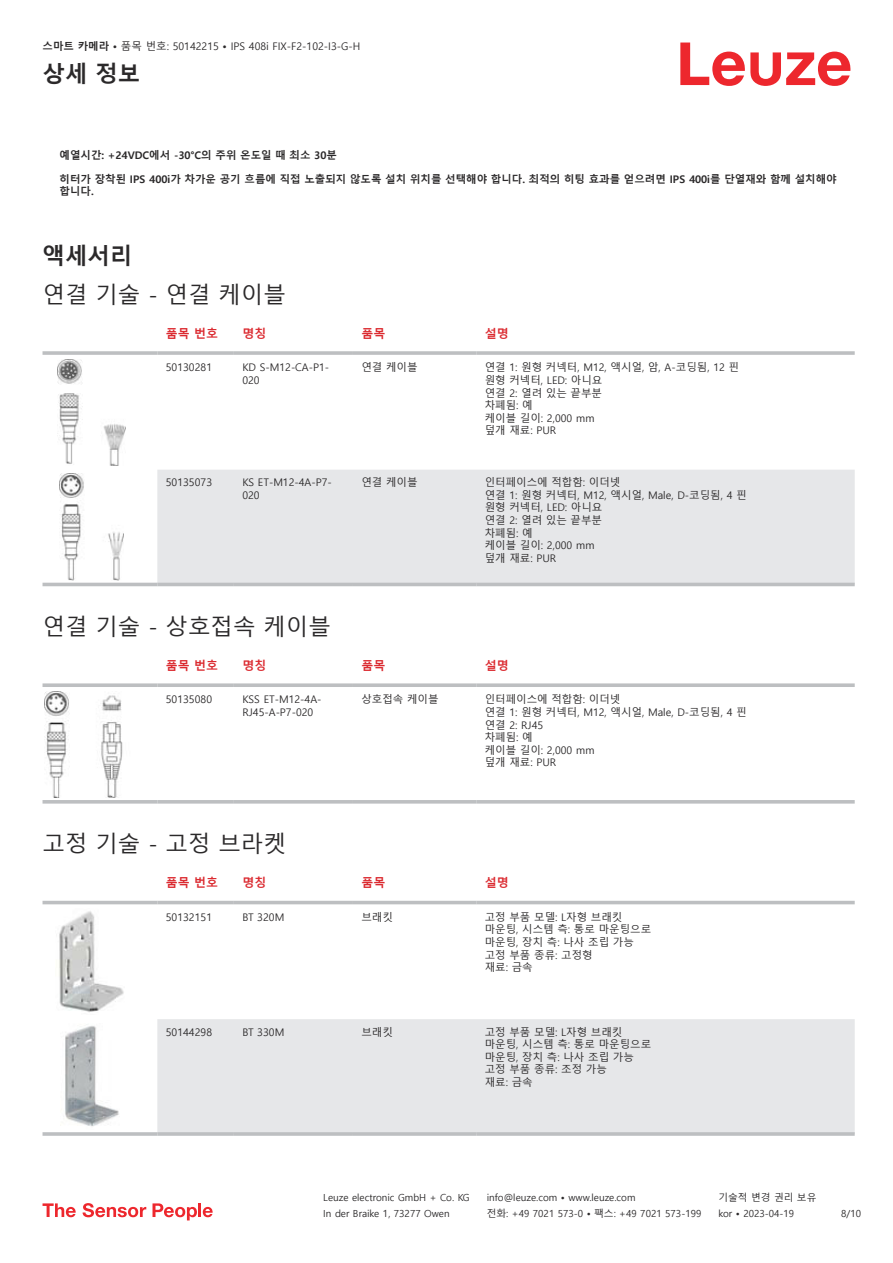
<style>
.page{position:relative;width:893px;height:1263px;background:#fff}
.page>*{position:absolute;margin:0;border:0;box-sizing:border-box;transform-origin:0 0}
.t1{font:22.5px "Malgun Gothic";color:#2b292a}
.t2{font:700 22.5px "Malgun Gothic";color:#2b292a}
.t3{font:700 12px "Malgun Gothic";color:#db2a30}
.t4{font:10.5px/12.6px "Malgun Gothic";color:#2b292a}
.t5{font:700 10.5px/12.6px "Malgun Gothic";color:#2b292a}
.t6{font:9.75px "Malgun Gothic";color:#2b292a}
.s1{font-weight:700}
</style>
<div class="page">
<svg style="left:680px;top:43px;width:170px;height:43px"></svg>
<svg style="left:43px;top:426px;width:812px;height:161px"></svg>
<div style="left:157px;top:470px;width:698px;height:113px;background:#e6e7e9"></div>
<hr style="left:43px;top:351px;width:114px;height:4px;background:#bdbfc1">
<hr style="left:157px;top:351px;width:77px;height:4px;background:#c8c9cb">
<hr style="left:234px;top:351px;width:119px;height:4px;background:#c3c5c6">
<hr style="left:353px;top:351px;width:123px;height:4px;background:#bdbfc1">
<hr style="left:476px;top:351px;width:379px;height:4px;background:#c8c9cb">
<hr style="left:43px;top:583px;width:114px;height:3px;background:#bdbfc1">
<hr style="left:157px;top:583px;width:77px;height:3px;background:#bdbfc1">
<hr style="left:234px;top:583px;width:119px;height:3px;background:#bdbfc1">
<hr style="left:353px;top:583px;width:123px;height:3px;background:#bdbfc1">
<hr style="left:476px;top:583px;width:379px;height:3px;background:#bdbfc1">
<img style="left:57px;top:359px;width:68px;height:106px">
<img style="left:59px;top:474px;width:65px;height:106px">
<svg style="left:43px;top:683px;width:114px;height:4px"></svg>
<svg style="left:157px;top:683px;width:77px;height:4px"></svg>
<svg style="left:234px;top:683px;width:119px;height:4px"></svg>
<svg style="left:353px;top:683px;width:123px;height:4px"></svg>
<svg style="left:476px;top:683px;width:379px;height:4px;background:#c4c5c7"></svg>
<svg style="left:43px;top:800px;width:114px;height:4px"></svg>
<svg style="left:157px;top:800px;width:77px;height:4px"></svg>
<svg style="left:234px;top:800px;width:119px;height:4px"></svg>
<svg style="left:353px;top:800px;width:123px;height:4px"></svg>
<svg style="left:476px;top:800px;width:379px;height:4px;background:#c3c5c7"></svg>
<img style="left:45px;top:691px;width:78px;height:106px">
<div style="left:43px;top:900px;width:812px;height:5px;background:#eeefef"></div>
<div style="left:157px;top:1019px;width:698px;height:113px;background:#e6e7e9"></div>
<hr style="left:43px;top:901px;width:114px;height:3px;background:#bdbfc1">
<hr style="left:157px;top:901px;width:77px;height:3px;background:#bdbfc1">
<hr style="left:234px;top:901px;width:119px;height:3px;background:#bdbfc1">
<hr style="left:353px;top:901px;width:123px;height:3px;background:#bdbfc1">
<hr style="left:476px;top:901px;width:379px;height:3px;background:#bdbfc1">
<hr style="left:43px;top:1132px;width:114px;height:4px;background:#c3c5c7">
<hr style="left:157px;top:1132px;width:77px;height:4px;background:#c5c7c9">
<hr style="left:234px;top:1132px;width:119px;height:4px;background:#bdbfc1">
<hr style="left:353px;top:1132px;width:123px;height:4px;background:#bdbfc1">
<hr style="left:476px;top:1132px;width:379px;height:4px;background:#c5c7c9">
<img style="left:59px;top:911px;width:65px;height:101px">
<img style="left:65px;top:1026px;width:54px;height:101px">
<svg style="left:43px;top:1203px;width:33px;height:14px"></svg>
<svg style="left:83px;top:1203px;width:63px;height:14px"></svg>
<svg style="left:153px;top:1203px;width:44px;height:17px"></svg>
<hr style="left:198px;top:1203px;width:3px;height:14px;background:#ed272d">
<svg style="left:203px;top:1207px;width:10px;height:10px"></svg>
<p class="t4" style="left:43px;top:40px;width:319px"><span class="s1">스마트 카메라 •</span> 품목 번호: 50142215 <span class="s1">•</span> IPS 408i FIX-F2-102-I3-G-H</p>
<h1 class="t2" style="left:43px;top:61px;width:99px">상세 정보</h1>
<p class="t5" style="left:60px;top:148px;width:279px">예열시간: +24VDC에서 -30°C의 주위 온도일 때 최소 30분</p>
<p class="t5" style="left:60px;top:173px;width:779px">히터가 장착된 IPS 400i가 차가운 공기 흐름에 직접 노출되지 않도록 설치 위치를 선택해야 합니다. 최적의 히팅 효과를 얻으려면 IPS 400i를 단열재와 함께 설치해야 합니다.</p>
<h1 class="t2" style="left:43px;top:243px;width:91px">액세서리</h1>
<h1 class="t1" style="left:43px;top:282px;width:245px">연결 기술 - 연결 케이블</h1>
<p class="t3" style="left:166px;top:326px;width:54px">품목 번호</p>
<p class="t3" style="left:242px;top:326px;width:25px">명칭</p>
<p class="t3" style="left:361px;top:326px;width:25px">품목</p>
<p class="t3" style="left:485px;top:326px;width:25px">설명</p>
<p class="t4" style="left:166px;top:361px;width:48px">50130281</p>
<p class="t4" style="left:242px;top:361px;width:88px">KD S-M12-CA-P1-<br>020</p>
<p class="t4" style="left:361px;top:361px;width:58px">연결 케이블</p>
<p class="t4" style="left:485px;top:361px;width:256px">연결 1: 원형 커넥터, M12, 액시얼, 암, A-코딩됨, 12 핀 원형 커넥터, LED: 아니요<br>연결 2: 열려 있는 끝부분<br>차폐됨: 예<br>케이블 길이: 2,000 mm<br>덮개 재료: PUR</p>
<p class="t4" style="left:166px;top:476px;width:48px">50135073</p>
<p class="t4" style="left:242px;top:476px;width:91px">KS ET-M12-4A-P7-<br>020</p>
<p class="t4" style="left:361px;top:476px;width:58px">연결 케이블</p>
<p class="t4" style="left:485px;top:476px;width:263px">인터페이스에 적합함: 이더넷<br>연결 1: 원형 커넥터, M12, 액시얼, Male, D-코딩됨, 4 핀 원형 커넥터, LED: 아니요<br>연결 2: 열려 있는 끝부분<br>차폐됨: 예<br>케이블 길이: 2,000 mm<br>덮개 재료: PUR</p>
<h1 class="t1" style="left:43px;top:614px;width:290px">연결 기술 - 상호접속 케이블</h1>
<p class="t3" style="left:166px;top:659px;width:54px">품목 번호</p>
<p class="t3" style="left:242px;top:659px;width:25px">명칭</p>
<p class="t3" style="left:361px;top:659px;width:25px">품목</p>
<p class="t3" style="left:485px;top:659px;width:25px">설명</p>
<p class="t4" style="left:166px;top:694px;width:48px">50135080</p>
<p class="t4" style="left:242px;top:694px;width:81px">KSS ET-M12-4A-<br>RJ45-A-P7-020</p>
<p class="t4" style="left:361px;top:694px;width:79px">상호접속 케이블</p>
<p class="t4" style="left:485px;top:694px;width:263px">인터페이스에 적합함: 이더넷<br>연결 1: 원형 커넥터, M12, 액시얼, Male, D-코딩됨, 4 핀 연결 2: RJ45<br>차폐됨: 예<br>케이블 길이: 2,000 mm<br>덮개 재료: PUR</p>
<h1 class="t1" style="left:43px;top:831px;width:245px">고정 기술 - 고정 브라켓</h1>
<p class="t3" style="left:166px;top:876px;width:54px">품목 번호</p>
<p class="t3" style="left:242px;top:876px;width:25px">명칭</p>
<p class="t3" style="left:361px;top:876px;width:25px">품목</p>
<p class="t3" style="left:485px;top:876px;width:25px">설명</p>
<p class="t4" style="left:166px;top:911px;width:48px">50132151</p>
<p class="t4" style="left:242px;top:911px;width:43px">BT 320M</p>
<p class="t4" style="left:361px;top:911px;width:33px">브래킷</p>
<p class="t4" style="left:485px;top:911px;width:168px">고정 부품 모델: L자형 브래킷 마운팅, 시스템 측: 통로 마운팅으로 마운팅, 장치 측: 나사 조립 가능 고정 부품 종류: 고정형<br>재료: 금속</p>
<p class="t4" style="left:166px;top:1026px;width:48px">50144298</p>
<p class="t4" style="left:242px;top:1026px;width:43px">BT 330M</p>
<p class="t4" style="left:361px;top:1026px;width:33px">브래킷</p>
<p class="t4" style="left:485px;top:1026px;width:168px">고정 부품 모델: L자형 브래킷 마운팅, 시스템 측: 통로 마운팅으로 마운팅, 장치 측: 나사 조립 가능 고정 부품 종류: 조정 가능<br>재료: 금속</p>
<p class="t6" style="left:323px;top:1192px;width:148px">Leuze electronic GmbH + Co. KG</p>
<p class="t6" style="left:487px;top:1192px;width:150px">info@leuze.com • www.leuze.com</p>
<p class="t6" style="left:718px;top:1192px;width:100px">기술적 변경 권리 보유</p>
<p class="t6" style="left:323px;top:1208px;width:128px">In der Braike 1, 73277 Owen</p>
<p class="t6" style="left:487px;top:1208px;width:216px">전화: +49 7021 573-0 • 팩스: +49 7021 573-199</p>
<p class="t6" style="left:718px;top:1208px;width:77px">kor • 2023-04-19</p>
<p class="t6" style="left:841px;top:1208px;width:21px">8/10</p>
</div>
